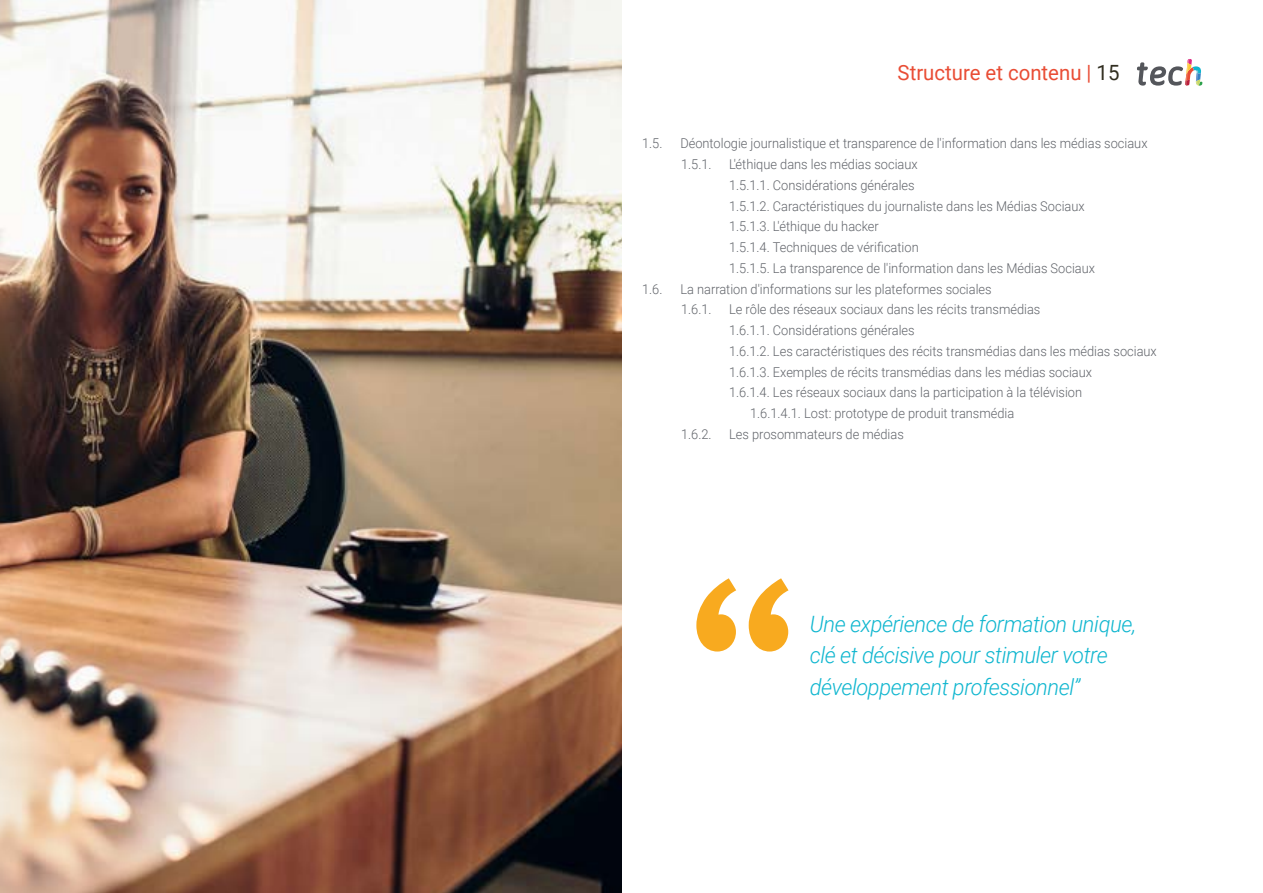
<style>
.page{position:relative;width:1263px;height:893px;background:#fff}
.page>*{position:absolute;margin:0;border:0;box-sizing:border-box;transform-origin:0 0}
.t1{font:italic 300 22.5px/31.5px "Roboto";letter-spacing:-.02em;color:#0fb6cf}
.t2{font:21px "Roboto";color:#e94d35}
.t3{font:300 13.5px/20.7px "Roboto";color:#61646a;scale:.95 1}
.s1{color:#312e20}
</style>
<div class="page">
<svg style="left:1137px;top:59px;width:65px;height:27px"></svg>
<svg style="left:696px;top:578px;width:92px;height:73px"></svg>
<img style="left:0;top:0;width:622px;height:893px">
<h2 class="t2" style="left:898px;top:57px;width:223px">Structure et contenu | <span class="s1">15</span></h2>
<p class="t3" style="left:642px;top:133px;width:23px">1.5.</p>
<p class="t3" style="left:680px;top:133px;width:493px">Déontologie journalistique et transparence de l'information dans les médias sociaux<br>1.5.1.</p>
<p class="t3" style="left:729px;top:153px;width:387px">L'éthique dans les médias sociaux<br>1.5.1.1. Considérations générales<br>1.5.1.2. Caractéristiques du journaliste dans les Médias Sociaux 1.5.1.3. L'éthique du hacker<br>1.5.1.4. Techniques de vérification<br>1.5.1.5. La transparence de l'information dans les Médias Sociaux</p>
<p class="t3" style="left:642px;top:278px;width:23px">1.6.</p>
<p class="t3" style="left:680px;top:278px;width:329px">La narration d'informations sur les plateformes sociales<br>1.6.1.</p>
<p class="t3" style="left:729px;top:299px;width:329px">Le rôle des réseaux sociaux dans les récits transmédias</p>
<p class="t3" style="left:729px;top:319px;width:197px">1.6.1.1. Considérations générales</p>
<p class="t3" style="left:729px;top:340px;width:452px">1.6.1.2. Les caractéristiques des récits transmédias dans les médias sociaux</p>
<p class="t3" style="left:729px;top:361px;width:384px">1.6.1.3. Exemples de récits transmédias dans les médias sociaux</p>
<p class="t3" style="left:729px;top:382px;width:373px">1.6.1.4. Les réseaux sociaux dans la participation à la télévision</p>
<p class="t3" style="left:750px;top:402px;width:280px">1.6.1.4.1. Lost: prototype de produit transmédia</p>
<p class="t3" style="left:681px;top:423px;width:34px">1.6.2.</p>
<p class="t3" style="left:729px;top:423px;width:185px">Les prosommateurs de médias</p>
<h1 class="t1" style="left:810px;top:607px;width:328px">Une expérience de formation unique, clé et décisive pour stimuler votre développement professionnel”</h1>
</div>
